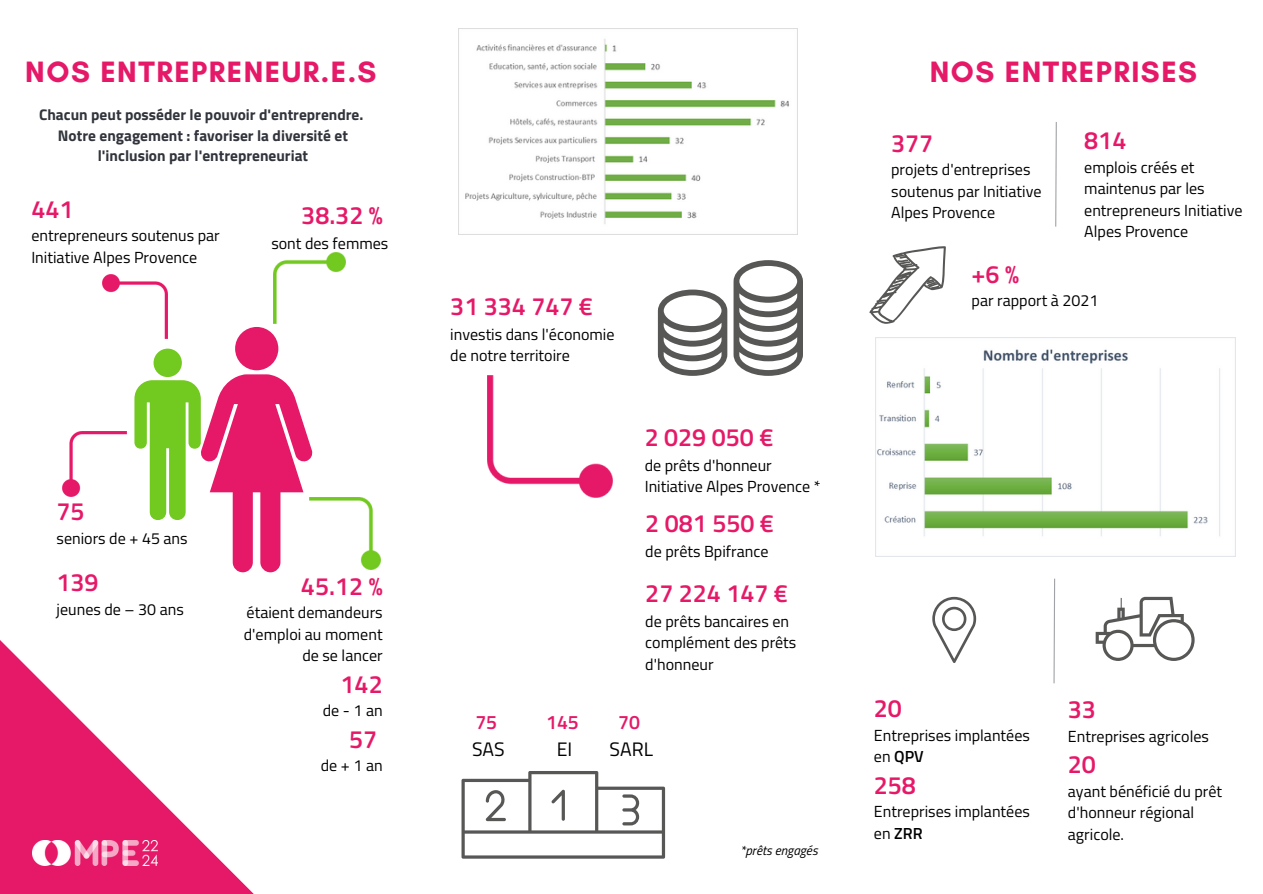
<style>
.page{position:relative;width:1263px;height:894px;background:#fff}
.page>*{position:absolute;margin:0;border:0;box-sizing:border-box;transform-origin:0 0}
.t1{font:700 30px "Glacial Indifference";letter-spacing:.05em;color:#e51968}
.t2{font:600 25.05px "Titillium Web";color:#e51968}
.t3{font:19.5px "Titillium Web";color:#000}
.t4{font:600 19.5px "Titillium Web";color:#e51968}
.t5{font:16.05px/21.3px "Titillium Web";color:#000}
.t6{font:700 15.45px/20.2px "Titillium Web";color:#31343b;text-align:center}
.t7{font:italic 13.05px "Titillium Web";color:#000}
.s1{font-weight:600}
</style>
<div class="page">
<div style="left:154px;top:348px;width:28px;height:29px;background:#72c91f;border-radius:50%"></div>
<div style="left:235px;top:327px;width:43px;height:43px;background:#e51968;border-radius:50%"></div>
<svg style="left:134px;top:374px;width:178px;height:198px"></svg>
<svg style="left:1055px;top:122px;width:2px;height:105px"></svg>
<svg style="left:932px;top:596px;width:44px;height:67px"></svg>
<img style="left:459px;top:28px;width:338px;height:196px">
<svg style="left:461px;top:771px;width:204px;height:87px"></svg>
<svg style="left:869px;top:246px;width:77px;height:78px"></svg>
<img style="left:875px;top:337px;width:360px;height:219px">
<img style="left:274px;top:253px;width:72px;height:71px">
<img style="left:310px;top:497px;width:71px;height:72px">
<img style="left:63px;top:431px;width:64px;height:65px">
<img style="left:102px;top:274px;width:66px;height:64px">
<svg style="left:0;top:640px;width:253px;height:253px"></svg>
<svg style="left:658px;top:260px;width:145px;height:116px"></svg>
<img style="left:488px;top:376px;width:124px;height:121px">
<svg style="left:1053px;top:578px;width:3px;height:106px"></svg>
<svg style="left:1096px;top:596px;width:99px;height:64px"></svg>
<img style="left:33px;top:839px;width:125px;height:26px">
<h1 class="t1" style="left:25px;top:53px;width:353px">NOS ENTREPRENEUR.E.S</h1>
<p class="t6" style="left:39px;top:104px;width:326px">Chacun peut posséder le pouvoir d'entreprendre.<br>Notre engagement : favoriser la diversité et l'inclusion par l'entrepreneuriat</p>
<h2 class="t2" style="left:31px;top:189px;width:44px">441</h2>
<p class="t5" style="left:31px;top:224px;width:190px">entrepreneurs soutenus par<br>Initiative Alpes Provence</p>
<h2 class="t2" style="left:301px;top:196px;width:83px">38.32 %</h2>
<p class="t5" style="left:271px;top:232px;width:118px">sont des femmes</p>
<h2 class="t2" style="left:57px;top:492px;width:30px">75</h2>
<p class="t5" style="left:57px;top:527px;width:133px">seniors de + 45 ans</p>
<h2 class="t2" style="left:57px;top:562px;width:44px">139</h2>
<p class="t5" style="left:57px;top:598px;width:129px">jeunes de – 30 ans</p>
<h2 class="t2" style="left:301px;top:566px;width:83px">45.12 %</h2>
<p class="t5" style="left:244px;top:601px;width:140px;text-align:right">étaient demandeurs d'emploi au moment de se lancer</p>
<h2 class="t2" style="left:341px;top:664px;width:44px">142</h2>
<p class="t5" style="left:323px;top:699px;width:61px">de-1an</p>
<h2 class="t2" style="left:349px;top:719px;width:30px">57</h2>
<p class="t5" style="left:321px;top:754px;width:63px">de+1an</p>
<h2 class="t2" style="left:450px;top:286px;width:144px">31 334 747 €</h2>
<p class="t5" style="left:450px;top:323px;width:166px">investis dans l'économie de notre territoire</p>
<h2 class="t2" style="left:645px;top:417px;width:130px">2 029 050 €</h2>
<p class="t5" style="left:645px;top:454px;width:177px">de prêts d'honneur<br>Initiative Alpes Provence *</p>
<h2 class="t2" style="left:645px;top:504px;width:130px">2 081 550 €</h2>
<p class="t5" style="left:645px;top:540px;width:125px">de prêts Bpifrance</p>
<h2 class="t2" style="left:645px;top:573px;width:144px">27 224 147 €</h2>
<p class="t5" style="left:645px;top:610px;width:153px">de prêts bancaires en complément des prêts d'honneur</p>
<p class="t4" style="left:475px;top:706px;width:23px">75</p>
<p class="t3" style="left:472px;top:733px;width:34px">SAS</p>
<p class="t4" style="left:546px;top:706px;width:34px">145</p>
<p class="t3" style="left:557px;top:733px;width:17px">EI</p>
<p class="t4" style="left:618px;top:706px;width:23px">70</p>
<p class="t3" style="left:609px;top:733px;width:45px">SARL</p>
<p class="t7" style="left:740px;top:840px;width:79px">*prêts engagés</p>
<h1 class="t1" style="left:930px;top:53px;width:269px">NOS ENTREPRISES</h1>
<h2 class="t2" style="left:891px;top:123px;width:44px">377</h2>
<p class="t5" style="left:891px;top:159px;width:152px">projets d'entreprises soutenus par Initiative<br>Alpes Provence</p>
<h2 class="t2" style="left:1084px;top:121px;width:44px">814</h2>
<p class="t5" style="left:1084px;top:156px;width:160px">emplois créés et maintenus par les entrepreneurs Initiative<br>Alpes Provence</p>
<h2 class="t2" style="left:971px;top:254px;width:49px">+6 %</h2>
<p class="t5" style="left:971px;top:289px;width:128px">par rapport à 2021</p>
<h2 class="t2" style="left:874px;top:688px;width:30px">20</h2>
<p class="t5" style="left:874px;top:723px;width:158px">Entreprises implantées en <span class="s1">QPV</span></p>
<h2 class="t2" style="left:874px;top:765px;width:44px">258</h2>
<p class="t5" style="left:874px;top:800px;width:158px">Entreprises implantées en <span class="s1">ZRR</span></p>
<h2 class="t2" style="left:1068px;top:689px;width:30px">33</h2>
<p class="t5" style="left:1068px;top:724px;width:143px">Entreprises agricoles</p>
<h2 class="t2" style="left:1068px;top:744px;width:30px">20</h2>
<p class="t5" style="left:1068px;top:779px;width:156px">ayant bénéficié du prêt d'honneur régional agricole.</p>
</div>
